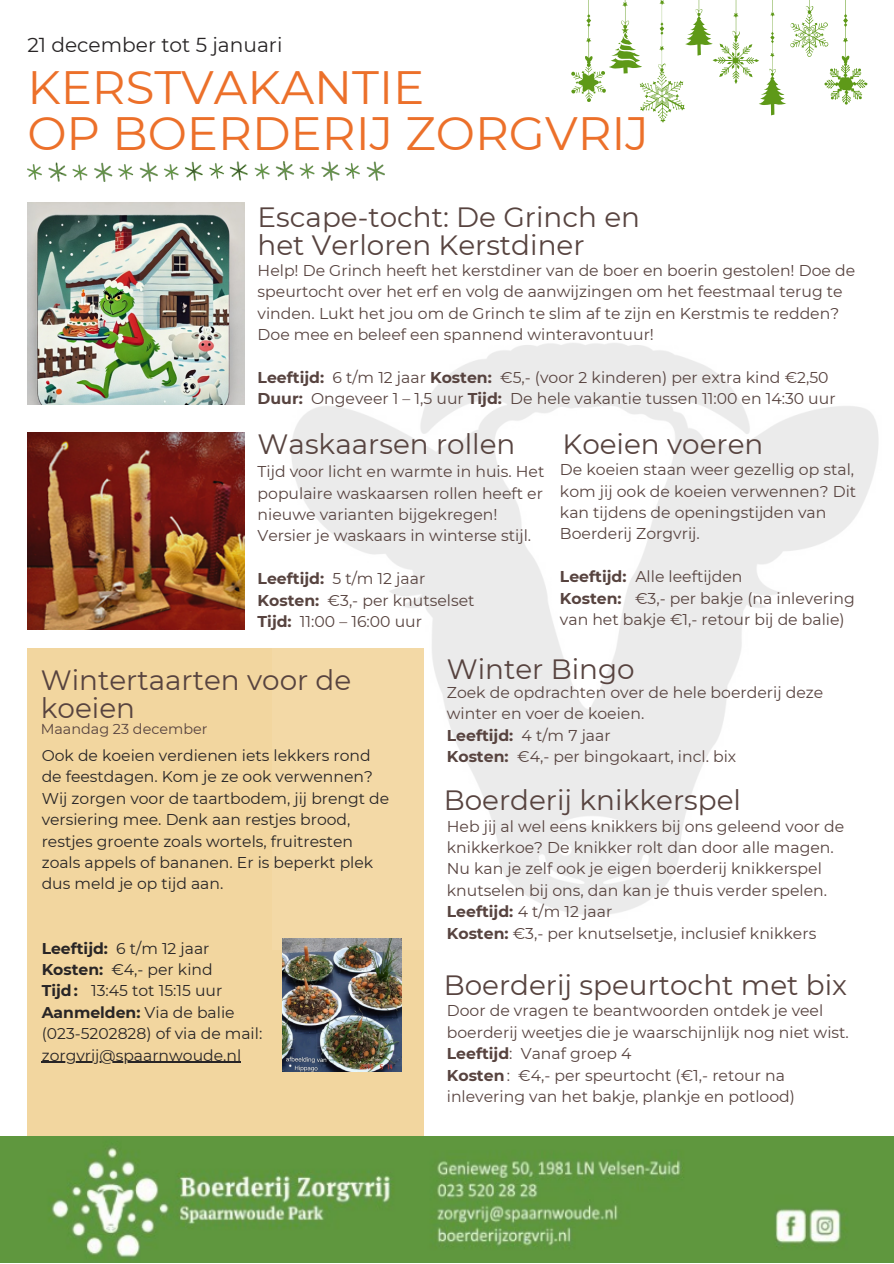
<style>
.page{position:relative;width:894px;height:1264px;background:#fff}
.page>*{position:absolute;margin:0;border:0;box-sizing:border-box;transform-origin:0 0}
.t1{font:46.65px/46.2px "Montserrat";color:#ec702a}
.t2{font:27.9px/28.2px "Montserrat";color:#57433f}
.t3{font:20.1px "Montserrat";color:#282526}
.t4{font:15.6px/21.3px "Montserrat";color:#57433f}
.t5{font:15.6px/21.3px "Montserrat";color:#282526}
.t6{font:700 15.6px "Montserrat";color:#282526}
.t7{font:700 15.6px "Montserrat";color:#57433f}
.t8{font:14.4px "Montserrat";color:#57433f}
.s1{font-weight:700}
.s2{font-weight:400}
</style>
<div class="page">
<div style="left:27px;top:647px;width:397px;height:489px;background:#f2d69f"></div>
<img style="left:272px;top:343px;width:607px;height:606px">
<img style="left:0;top:1136px;width:893px;height:126px">
<img style="left:27px;top:162px;width:357px;height:20px">
<svg style="left:571px;top:0;width:295px;height:123px"></svg>
<img style="left:27px;top:203px;width:218px;height:201px">
<img style="left:27px;top:432px;width:218px;height:197px">
<img style="left:282px;top:938px;width:119px;height:133px">
<hr style="left:42px;top:1061px;width:199px;height:1px;background:#282526">
<p class="t3" style="left:27px;top:33px;width:256px">21 december tot 5 januari</p>
<h3 class="t1" style="left:27px;top:64px;width:623px">KERSTVAKANTIE<br>OP BOERDERIJ ZORGVRIJ</h3>
<p class="t2" style="left:257px;top:202px;width:384px">Escape-tocht: De Grinch en het Verloren Kerstdiner</p>
<h2 class="t4" style="left:257px;top:260px;width:599px">Help! De Grinch heeft het kerstdiner van de boer en boerin gestolen! Doe de speurtocht over het erf en volg de aanwijzingen om het feestmaal terug te vinden. Lukt het jou om de Grinch te slim af te zijn en Kerstmis te redden?<br>Doe mee en beleef een spannend winteravontuur!</h2>
<p class="t4" style="left:257px;top:367px;width:572px"><span class="s1">Leeftijd:</span> 6 t/m 12 jaar <span class="s1">Kosten:</span> €5,- (voor 2 kinderen) per extra kind €2,50</p>
<p class="t4" style="left:257px;top:388px;width:579px"><span class="s1">Duur:</span> Ongeveer 1 – 1,5 uur <span class="s1">Tijd:</span> De hele vakantie tussen 11:00 en 14:30 uur</p>
<p class="t2" style="left:257px;top:430px;width:259px">Waskaarsen rollen</p>
<h2 class="t2" style="left:562px;top:430px;width:202px">Koeien voeren</h2>
<h2 class="t4" style="left:559px;top:459px;width:298px">De koeien staan weer gezellig op stal, kom jij ook de koeien verwennen? Dit kan tijdens de openingstijden van<br>Boerderij Zorgvrij.</h2>
<p class="t4" style="left:559px;top:566px;width:184px"><span class="s1">Leeftijd:</span> Alle leeftijden</p>
<p class="t4" style="left:559px;top:587px;width:296px"><span class="s1">Kosten:</span> €3,- per bakje (na inlevering</p>
<p class="t4" style="left:559px;top:608px;width:286px">van het bakje €1,- retour bij de balie)</p>
<h2 class="t4" style="left:257px;top:461px;width:288px">Tijd voor licht en warmte in huis. Het populaire waskaarsen rollen heeft er nieuwe varianten bijgekregen!<br>Versier je waskaars in winterse stijl.</h2>
<p class="t4" style="left:257px;top:568px;width:169px"><span class="s1">Leeftijd:</span> 5 t/m 12 jaar</p>
<p class="t4" style="left:257px;top:589px;width:218px"><span class="s1">Kosten:</span> €3,- per knutselset</p>
<p class="t4" style="left:257px;top:610px;width:166px"><span class="s1">Tijd:</span> 11:00 – 16:00 uur</p>
<p class="t2" style="left:41px;top:666px;width:312px">Wintertaarten voor de koeien</p>
<p class="t8" style="left:41px;top:720px;width:168px">Maandag 23 december</p>
<h1 class="t5" style="left:42px;top:744px;width:349px">Ook de koeien verdienen iets lekkers rond de feestdagen. Kom je ze ook verwennen?<br>Wij zorgen voor de taartbodem, jij brengt de versiering mee. Denk aan restjes brood, restjes groente zoals wortels, fruitresten zoals appels of bananen. Er is beperkt plek dus meld je op tijd aan.</h1>
<p class="t5" style="left:42px;top:937px;width:169px"><span class="s1">Leeftijd:</span> 6 t/m 12 jaar</p>
<h2 class="t5" style="left:42px;top:958px;width:172px"><span class="s1">Kosten:</span> €4,- per kind</h2>
<p class="t5" style="left:42px;top:980px;width:182px"><span class="s1">Tijd:</span> 13:45 tot 15:15 uur</p>
<p class="t6" style="left:42px;top:1002px;width:194px">Aanmelden: <span class="s2">Via de balie</span></p>
<p class="t5" style="left:42px;top:1022px;width:222px">(023-5202828) of via de mail:</p>
<p class="t5" style="left:42px;top:1044px;width:201px">zorgvrij@spaarnwoude.nl</p>
<p class="t2" style="left:446px;top:654px;width:189px">Winter Bingo</p>
<p class="t4" style="left:446px;top:681px;width:378px">Zoek de opdrachten over de hele boerderij deze winter en voer de koeien.</p>
<h2 class="t7" style="left:446px;top:725px;width:165px">Leeftijd: <span class="s2">4 t/m 7 jaar</span></h2>
<p class="t4" style="left:446px;top:746px;width:291px"><span class="s1">Kosten:</span> €4,- per bingokaart, incl. bix</p>
<p class="t2" style="left:443px;top:786px;width:299px">Boerderij knikkerspel</p>
<p class="t4" style="left:446px;top:815px;width:398px">Heb jij al wel eens knikkers bij ons geleend voor de knikkerkoe? De knikker rolt dan door alle magen.<br>Nu kan je zelf ook je eigen boerderij knikkerspel knutselen bij ons, dan kan je thuis verder spelen.</p>
<p class="t4" style="left:446px;top:900px;width:167px"><span class="s1">Leeftijd:</span> 4 t/m 12 jaar</p>
<p class="t4" style="left:446px;top:922px;width:371px"><span class="s1">Kosten:</span> €3,- per knutselsetje, inclusief knikkers</p>
<p class="t2" style="left:443px;top:971px;width:405px">Boerderij speurtocht met bix</p>
<p class="t4" style="left:446px;top:1000px;width:403px">Door de vragen te beantwoorden ontdek je veel boerderij weetjes die je waarschijnlijk nog niet wist.</p>
<p class="t4" style="left:446px;top:1042px;width:186px"><span class="s1">Leeftijd</span>: Vanaf groep 4</p>
<p class="t4" style="left:446px;top:1064px;width:349px"><span class="s1">Kosten</span>: €4,- per speurtocht (€1,- retour na inlevering van het bakje, plankje en potlood)</p>
</div>
